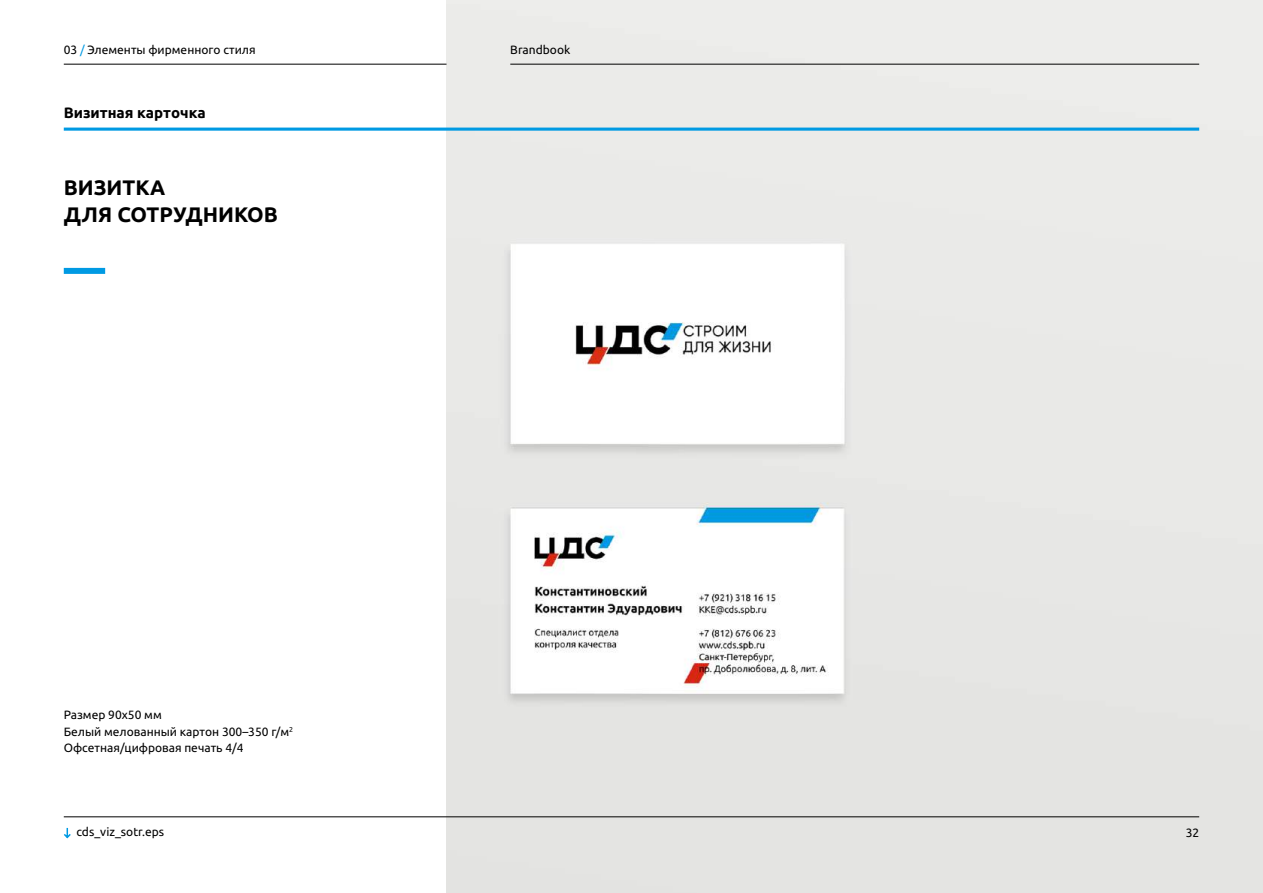
<style>
.page{position:relative;width:1263px;height:893px;background:#fff}
.page>*{position:absolute;margin:0;border:0;box-sizing:border-box;transform-origin:0 0}
.t1{font:700 21px/27px "Ubuntu";color:#000}
.t2{font:700 15px "Ubuntu";color:#000}
.t3{font:12px/16.5px "Ubuntu";color:#000}
.s1{color:#009ae3}
</style>
<div class="page">
<svg style="left:64px;top:827px;width:7px;height:12px"></svg>
<img style="left:446px;top:0;width:817px;height:893px">
<div style="left:64px;top:268px;width:41px;height:6px;background:#009ae3"></div>
<hr style="left:64px;top:816px;width:1135px;height:1px;background:#000">
<hr style="left:64px;top:128px;width:1135px;height:3px;background:#009ae3">
<hr style="left:64px;top:64px;width:382px;height:1px;background:#000">
<hr style="left:510px;top:64px;width:689px;height:1px;background:#000">
<p class="t3" style="left:64px;top:41px;width:193px">03 <span class="s1">/</span> Элементы фирменного стиля</p>
<p class="t3" style="left:510px;top:41px;width:62px">Brandbook</p>
<p class="t2" style="left:64px;top:104px;width:143px">Визитная карточка</p>
<h1 class="t1" style="left:64px;top:174px;width:139px">ВИЗИТКА<br>ДЛЯ СОТРУДНИ</h1>
<h1 class="t1" style="left:234px;top:201px;width:45px">КОВ</h1>
<p class="t3" style="left:64px;top:707px;width:231px">Размер 90х50 мм<br>Белый мелованный картон 300–350 г/м<sup>2<br></sup>Офсетная/цифровая печать 4/4</p>
<p class="t3" style="left:77px;top:824px;width:89px">cds_viz_sotr.eps</p>
<p class="t3" style="left:1186px;top:824px;width:15px">32</p>
</div>
